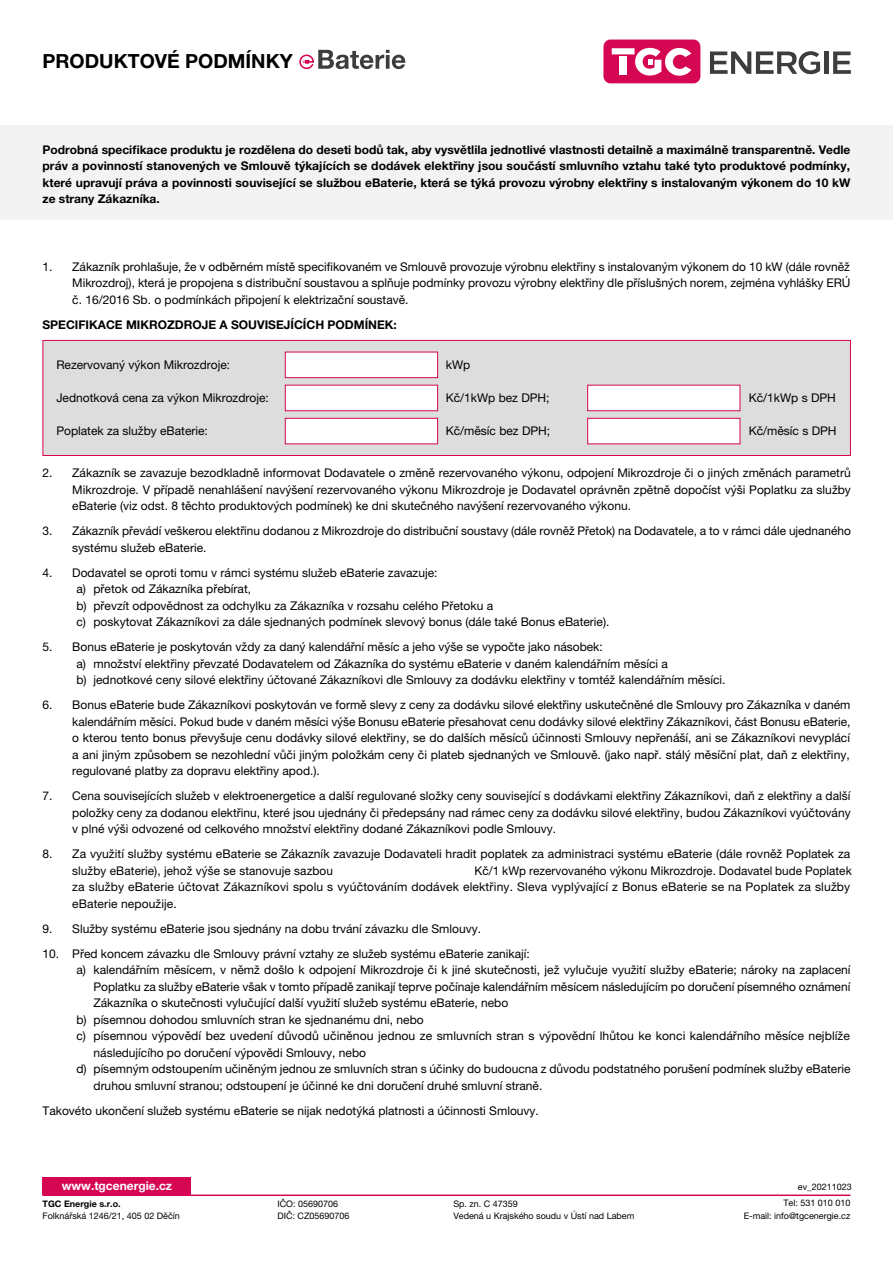
<style>
.page{position:relative;width:893px;height:1263px;background:#fff}
.page>*{position:absolute;margin:0;border:0;box-sizing:border-box;transform-origin:0 0}
.t1{font:700 19.5px "Helvetica Neue LT Pro";color:#000}
.t2{font:12px/16.5px "Helvetica Neue LT Pro";color:#000;text-align:justify}
.t3{font:700 12px/16.5px "Helvetica Neue LT Pro";color:#000;text-align:justify}
.t4{font:700 12px "Helvetica Neue LT Pro";color:#fff}
.t5{font:9px/12px "Helvetica Neue LT Pro";color:#000}
.t6{font:700 9px "Helvetica Neue LT Pro";color:#000}
</style>
<div class="page">
<div style="left:0;top:125px;width:893px;height:95px;background:#f3f3f3"></div>
<svg style="left:710px;top:51px;width:110px;height:23px"></svg>
<hr style="left:824px;top:51px;width:4px;height:23px;background:#3d3d3c">
<svg style="left:833px;top:51px;width:18px;height:23px"></svg>
<div style="left:603px;top:40px;width:97px;height:43px;background:#d60752;border-radius:7px"></div>
<svg style="left:612px;top:48px;width:79px;height:28px"></svg>
<hr style="left:43px;top:1194px;width:807px;height:2px;background:#d60752">
<div style="left:43px;top:1178px;width:148px;height:17px;background:#d60752"></div>
<div style="left:43px;top:340px;width:808px;height:116px;background:#ddd;border:1px solid #d60752"></div>
<div style="left:285px;top:352px;width:153px;height:26px;background:#fff;border:1px solid #d60752"></div>
<div style="left:285px;top:418px;width:153px;height:26px;background:#fff;border:1px solid #d60752"></div>
<div style="left:587px;top:418px;width:153px;height:26px;background:#fff;border:1px solid #d60752"></div>
<div style="left:285px;top:385px;width:153px;height:26px;background:#fff"></div>
<div style="left:587px;top:385px;width:153px;height:26px;background:#fff"></div>
<svg style="left:299px;top:50px;width:107px;height:19px"></svg>
<h1 class="t1" style="left:43px;top:49px;width:252px">PRODUKTOVÉ PODMÍNKY</h1>
<p class="t3" style="left:43px;top:141px;width:809px">Podrobná specifikace produktu je rozdělena do deseti bodů tak, aby vysvětlila jednotlivé vlastnosti detailně a maximálně transparentně. Vedle práv a povinností stanovených ve Smlouvě týkajících se dodávek elektřiny jsou součástí smluvního vztahu také tyto produktové podmínky, které upravují práva a povinnosti související se službou eBaterie, která se týká provozu výrobny elektřiny s instalovaným výkonem do 10 kW ze strany Zákazníka.</p>
<p class="t2" style="left:72px;top:258px;width:780px;text-indent:-30px">1. Zákazník prohlašuje, že v odběrném místě specifikovaném ve Smlouvě provozuje výrobnu elektřiny s instalovaným výkonem do 10 kW (dále rovněž Mikrozdroj), která je propojena s distribuční soustavou a splňuje podmínky provozu výrobny elektřiny dle příslušných norem, zejména vyhlášky ERÚ č. 16/2016 Sb. o podmínkách připojení k elektrizační soustavě.</p>
<p class="t3" style="left:43px;top:316px;width:356px">SPECIFIKACE MIKROZDROJE A SOUVISEJÍCÍCH PODMÍNEK:</p>
<p class="t2" style="left:56px;top:356px;width:175px">Rezervovaný výkon Mikrozdroje:</p>
<p class="t2" style="left:446px;top:356px;width:26px">kWp</p>
<p class="t2" style="left:56px;top:390px;width:214px">Jednotková cena za výkon Mikrozdroje:</p>
<p class="t2" style="left:446px;top:390px;width:105px">Kč/1kWp bez DPH;</p>
<p class="t2" style="left:749px;top:390px;width:89px">Kč/1kWp s DPH</p>
<p class="t2" style="left:56px;top:423px;width:153px">Poplatek za služby eBaterie:</p>
<p class="t2" style="left:446px;top:423px;width:106px">Kč/měsíc bez DPH;</p>
<p class="t2" style="left:749px;top:423px;width:89px">Kč/měsíc s DPH</p>
<p class="t2" style="left:72px;top:464px;width:780px;text-indent:-30px">2. Zákazník se zavazuje bezodkladně informovat Dodavatele o změně rezervovaného výkonu, odpojení Mikrozdroje či o jiných změnách parametrů Mikrozdroje. V případě nenahlášení navýšení rezervovaného výkonu Mikrozdroje je Dodavatel oprávněn zpětně dopočíst výši Poplatku za služby eBaterie (viz odst. 8 těchto produktových podmínek) ke dni skutečného navýšení rezervovaného výkonu.</p>
<p class="t2" style="left:72px;top:522px;width:780px;text-indent:-30px">3. Zákazník převádí veškerou elektřinu dodanou z Mikrozdroje do distribuční soustavy (dále rovněž Přetok) na Dodavatele, a to v rámci dále ujednaného systému služeb eBaterie.</p>
<p class="t2" style="left:77px;top:564px;width:534px;text-align:left;text-indent:-34px">4. Dodavatel se oproti tomu v rámci systému služeb eBaterie zavazuje:<br>a) přetok od Zákazníka přebírat,<br>b) převzít odpovědnost za odchylku za Zákazníka v rozsahu celého Přetoku a<br>c) poskytovat Zákazníkovi za dále sjednaných podmínek slevový bonus (dále také Bonus eBaterie).</p>
<p class="t2" style="left:77px;top:638px;width:650px;text-align:left;text-indent:-34px">5. Bonus eBaterie je poskytován vždy za daný kalendářní měsíc a jeho výše se vypočte jako násobek:<br>a) množství elektřiny převzaté Dodavatelem od Zákazníka do systému eBaterie v daném kalendářním měsíci a<br>b) jednotkové ceny silové elektřiny účtované Zákazníkovi dle Smlouvy za dodávku elektřiny v tomtéž kalendářním měsíci.</p>
<p class="t2" style="left:72px;top:696px;width:780px;text-indent:-30px">6. Bonus eBaterie bude Zákazníkovi poskytován ve formě slevy z ceny za dodávku silové elektřiny uskutečněné dle Smlouvy pro Zákazníka v daném kalendářním měsíci. Pokud bude v daném měsíci výše Bonusu eBaterie přesahovat cenu dodávky silové elektřiny Zákazníkovi, část Bonusu eBaterie, o kterou tento bonus převyšuje cenu dodávky silové elektřiny, se do dalších měsíců účinnosti Smlouvy nepřenáší, ani se Zákazníkovi nevyplácí a ani jiným způsobem se nezohlední vůči jiným položkám ceny či plateb sjednaných ve Smlouvě. (jako např. stálý měsíční plat, daň z elektřiny, regulované platby za dopravu elektřiny apod.).</p>
<p class="t2" style="left:72px;top:787px;width:780px;text-indent:-30px">7. Cena souvisejících služeb v elektroenergetice a další regulované složky ceny související s dodávkami elektřiny Zákazníkovi, daň z elektřiny a další položky ceny za dodanou elektřinu, které jsou ujednány či předepsány nad rámec ceny za dodávku silové elektřiny, budou Zákazníkovi vyúčtovány v plné výši odvozené od celkového množství elektřiny dodané Zákazníkovi podle Smlouvy.</p>
<p class="t2" style="left:72px;top:845px;width:780px;text-indent:-30px">8. Za využití služby systému eBaterie se Zákazník zavazuje Dodavateli hradit poplatek za administraci systému eBaterie (dále rovněž Poplatek za služby eBaterie), jehož výše se stanovuje sazbou</p>
<p class="t2" style="left:72px;top:862px;width:781px;text-indent:402px">Kč/1 kWp rezervovaného výkonu Mikrozdroje. Dodavatel bude Poplatek za služby eBaterie účtovat Zákazníkovi spolu s vyúčtováním dodávek elektřiny. Sleva vyplývající z Bonus eBaterie se na Poplatek za služby eBaterie nepoužije.</p>
<p class="t2" style="left:43px;top:920px;width:440px">9. Služby systému eBaterie jsou sjednány na dobu trvání závazku dle Smlouvy.</p>
<p class="t2" style="left:43px;top:945px;width:489px">10. Před koncem závazku dle Smlouvy právní vztahy ze služeb systému eBaterie zanikají:</p>
<p class="t2" style="left:77px;top:961px;width:775px">a) kalendářním měsícem, v němž došlo k odpojení Mikrozdroje či k jiné skutečnosti, jež vylučuje využití služby eBaterie; nároky na zaplacení</p>
<p class="t2" style="left:94px;top:978px;width:758px">Poplatku za služby eBaterie však v tomto případě zanikají teprve počínaje kalendářním měsícem následujícím po doručení písemného oznámení</p>
<p class="t2" style="left:94px;top:994px;width:416px">Zákazníka o skutečnosti vylučující další využití služeb systému eBaterie, nebo</p>
<p class="t2" style="left:77px;top:1011px;width:349px">b) písemnou dohodou smluvních stran ke sjednanému dni, nebo</p>
<p class="t2" style="left:77px;top:1027px;width:775px">c) písemnou výpovědí bez uvedení důvodů učiněnou jednou ze smluvních stran s výpovědní lhůtou ke konci kalendářního měsíce nejblíže</p>
<p class="t2" style="left:94px;top:1044px;width:274px">následujícího po doručení výpovědi Smlouvy, nebo</p>
<p class="t2" style="left:77px;top:1060px;width:775px">d) písemným odstoupením učiněným jednou ze smluvních stran s účinky do budoucna z důvodu podstatného porušení podmínek služby eBaterie</p>
<p class="t2" style="left:94px;top:1077px;width:450px">druhou smluvní stranou; odstoupení je účinné ke dni doručení druhé smluvní straně.</p>
<p class="t2" style="left:43px;top:1102px;width:498px">Takovéto ukončení služeb systému eBaterie se nijak nedotýká platnosti a účinnosti Smlouvy.</p>
<p class="t4" style="left:62px;top:1178px;width:112px">www.tgcenergie.cz</p>
<p class="t6" style="left:43px;top:1198px;width:80px">TGC Energie s.r.o.</p>
<p class="t5" style="left:43px;top:1209px;width:139px">Folknářská 1246/21, 405 02 Děčín</p>
<p class="t5" style="left:798px;top:1180px;width:55px">ev_20211023</p>
<p class="t5" style="left:277px;top:1197px;width:74px">IČO: 05690706<br>DIČ: CZ05690706</p>
<p class="t5" style="left:744px;top:1196px;width:108px;line-height:12.6px;text-align:right">Tel: 531 010 010<br>E-mail: info@tgcenergie.cz</p>
<p class="t5" style="left:453px;top:1197px;width:183px">Sp. zn. C 47359<br>Vedená u Krajského soudu v Ústí nad Labem</p>
</div>
